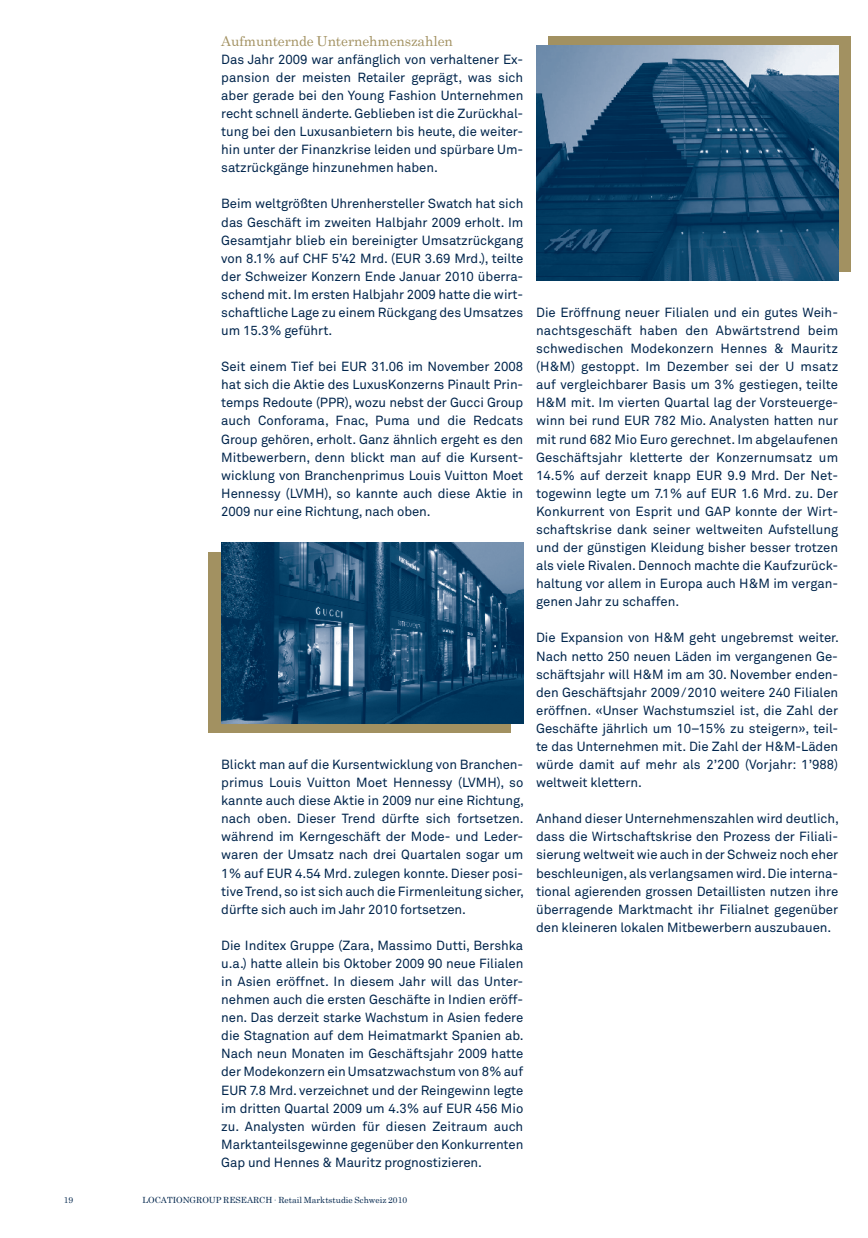
<style>
.page{position:relative;width:868px;height:1238px;background:#fff}
.page>*{position:absolute;margin:0;border:0;box-sizing:border-box;transform-origin:0 0}
.t1{font:13.65px "Century Schoolbook";letter-spacing:-.005em;color:#a29161}
.t2{font:13.2px/18px "Akkurat";letter-spacing:-.005em;color:#00254c;text-align:justify}
.t3{font:8.55px "Century Schoolbook";color:#00254c}
</style>
<div class="page">
<div style="left:208px;top:552px;width:302px;height:180px;background:#a29161"></div>
<img style="left:221px;top:543px;width:302px;height:180px">
<div style="left:549px;top:37px;width:301px;height:235px;background:#a29161"></div>
<img style="left:536px;top:46px;width:302px;height:235px">
<p class="t1" style="left:221px;top:32px;width:233px">Aufmunternde Unternehmenszahlen</p>
<p class="t2" style="left:221px;top:51px;width:303px">Das Jahr 2009 war anfänglich von verhaltener Ex&shy;pansion der meisten Retailer geprägt, was sich aber gerade bei den Young Fashion Unternehmen recht schnell änderte. Geblieben ist die Zurückhal&shy;tung bei den Luxusanbietern bis heute, die weiter&shy;hin unter der Finanzkrise leiden und spürbare Um&shy;satzrückgänge hinzunehmen haben.</p>
<p class="t2" style="left:221px;top:195px;width:303px">Beim weltgrößten Uhrenhersteller Swatch hat sich das Geschäft im zweiten Halbjahr 2009 erholt. Im Gesamtjahr blieb ein bereinigter Umsatzrückgang von 8.1% auf CHF 5’42 Mrd. (EUR 3.69 Mrd.), teilte der Schweizer Konzern Ende Januar 2010 überra&shy;schend mit. Im ersten Halbjahr 2009 hatte die wirt&shy;schaftliche Lage zu einem Rückgang des Umsatzes um 15.3% geführt.</p>
<p class="t2" style="left:221px;top:358px;width:304px">Seit einem Tief bei EUR 31.06 im November 2008 hat sich die Aktie des LuxusKonzerns Pinault Prin&shy;temps Redoute (PPR), wozu nebst der Gucci Group auch Conforama, Fnac, Puma und die Redcats Group gehören, erholt. Ganz ähnlich ergeht es den Mitbewerbern, denn blickt man auf die Kursent&shy;wicklung von Branchenprimus Louis Vuitton Moet Hennessy (LVMH), so kannte auch diese Aktie in 2009 nur eine Richtung, nach oben.</p>
<p class="t2" style="left:221px;top:755px;width:304px">Blickt man auf die Kursentwicklung von Branchen&shy;primus Louis Vuitton Moet Hennessy (LVMH), so kannte auch diese Aktie in 2009 nur eine Richtung, nach oben. Dieser Trend dürfte sich fortsetzen. während im Kerngeschäft der Mode- und Leder&shy;waren der Umsatz nach drei Quartalen sogar um 1% auf EUR 4.54 Mrd. zulegen konnte. Dieser posi&shy;tive Trend, so ist sich auch die Firmenleitung sicher, dürfte sich auch im Jahr 2010 fortsetzen.</p>
<p class="t2" style="left:221px;top:936px;width:304px">Die Inditex Gruppe (Zara, Massimo Dutti, Bershka u.a.) hatte allein bis Oktober 2009 90 neue Filialen in Asien eröffnet. In diesem Jahr will das Unter&shy;nehmen auch die ersten Geschäfte in Indien eröff&shy;nen. Das derzeit starke Wachstum in Asien federe die Stagnation auf dem Heimatmarkt Spanien ab.<br>Nach neun Monaten im Geschäftsjahr 2009 hatte der Modekonzern ein Umsatzwachstum von 8% auf EUR 7.8 Mrd. verzeichnet und der Reingewinn legte im dritten Quartal 2009 um 4.3% auf EUR 456 Mio zu. Analysten würden für diesen Zeitraum auch Marktanteilsgewinne gegenüber den Konkurrenten Gap und Hennes &amp; Mauritz prognostizieren.</p>
<p class="t3" style="left:64px;top:1194px;width:11px">19</p>
<p class="t3" style="left:142px;top:1194px;width:266px">locationgroup re search ∙ Retail Marktstudie Schweiz 2010</p>
<p class="t2" style="left:536px;top:304px;width:304px">Die Eröffnung neuer Filialen und ein gutes Weih&shy;nachtsgeschäft haben den Abwärtstrend beim schwedischen Modekonzern Hennes &amp; Mauritz (H&amp;M) gestoppt. Im Dezember sei der U msatz auf vergleichbarer Basis um 3% gestiegen, teilte H&amp;M mit. Im vierten Quartal lag der Vorsteuerge&shy;winn bei rund EUR 782 Mio. Analysten hatten nur mit rund 682 Mio Euro gerechnet. Im abgelaufenen Geschäftsjahr kletterte der Konzernumsatz um 14.5% auf derzeit knapp EUR 9.9 Mrd. Der Net&shy;togewinn legte um 7.1% auf EUR 1.6 Mrd. zu. Der Konkurrent von Esprit und GAP konnte der Wirt&shy;schaftskrise dank seiner weltweiten Aufstellung und der günstigen Kleidung bisher besser trotzen als viele Rivalen. Dennoch machte die Kaufzurück&shy;haltung vor allem in Europa auch H&amp;M im vergan&shy;genen Jahr zu schaffen.</p>
<p class="t2" style="left:536px;top:629px;width:304px">Die Expansion von H&amp;M geht ungebremst weiter.<br>Nach netto 250 neuen Läden im vergangenen Ge&shy;schäftsjahr will H&amp;M im am 30. November enden&shy;den Geschäftsjahr 2009/2010 weitere 240 Filialen eröffnen. «Unser Wachstumsziel ist, die Zahl der Geschäfte jährlich um 10–15% zu steigern», teil&shy;te das Unternehmen mit. Die Zahl der H&amp;M-Läden würde damit auf mehr als 2’200 (Vorjahr: 1’988) weltweit klettern.</p>
<p class="t2" style="left:536px;top:810px;width:304px">Anhand dieser Unternehmenszahlen wird deutlich, dass die Wirtschaftskrise den Prozess der Filiali&shy;sierung weltweit wie auch in der Schweiz noch eher beschleunigen, als verlangsamen wird. Die interna&shy;tional agierenden grossen Detaillisten nutzen ihre überragende Marktmacht ihr Filialnet gegenüber den kleineren lokalen Mitbewerbern auszubauen.</p>
</div>
